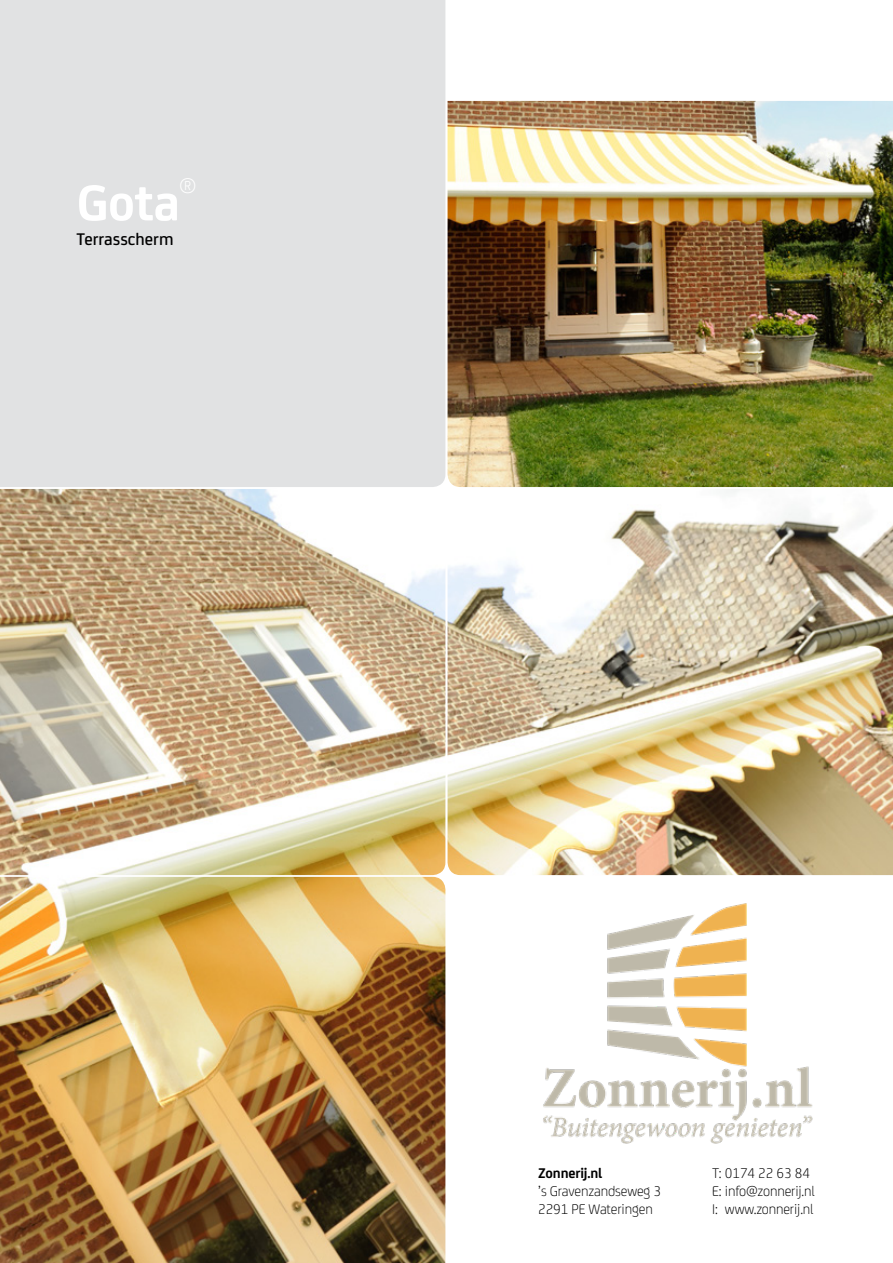
<style>
.page{position:relative;width:893px;height:1263px;background:#fff}
.page>*{position:absolute;margin:0;border:0;box-sizing:border-box;transform-origin:0 0}
.t1{font:700 54px "FS Joey";color:#fff}
.t2{font:300 21px "FS Joey";color:#fff}
.t3{font:500 18px "FS Joey";color:#000}
.t4{font:300 15px/18px "FS Joey";letter-spacing:-.01em;color:#000}
.t5{font:700 15px "FS Joey";letter-spacing:-.01em;color:#000}
</style>
<div class="page">
<div style="left:0;top:0;width:445px;height:487px;background:#e1e2e3"></div>
<img style="left:448px;top:101px;width:445px;height:386px">
<img style="left:0;top:489px;width:893px;height:774px">
<img style="left:538px;top:901px;width:277px;height:243px">
<h1 class="t1" style="left:76px;top:162px;width:105px">Gota</h1>
<h2 class="t2" style="left:179px;top:172px;width:18px">®</h2>
<p class="t3" style="left:77px;top:226px;width:98px">Terrasscherm</p>
<p class="t5" style="left:538px;top:1162px;width:66px">Zonnerij.nl</p>
<p class="t4" style="left:538px;top:1181px;width:124px">’s Gravenzandseweg 3<br>2291 PE Wateringen</p>
<p class="t4" style="left:712px;top:1163px;width:104px">T: 0174 22 63 84<br>E: info@zonnerij.nl<br>I: www.zonnerij.nl</p>
</div>
